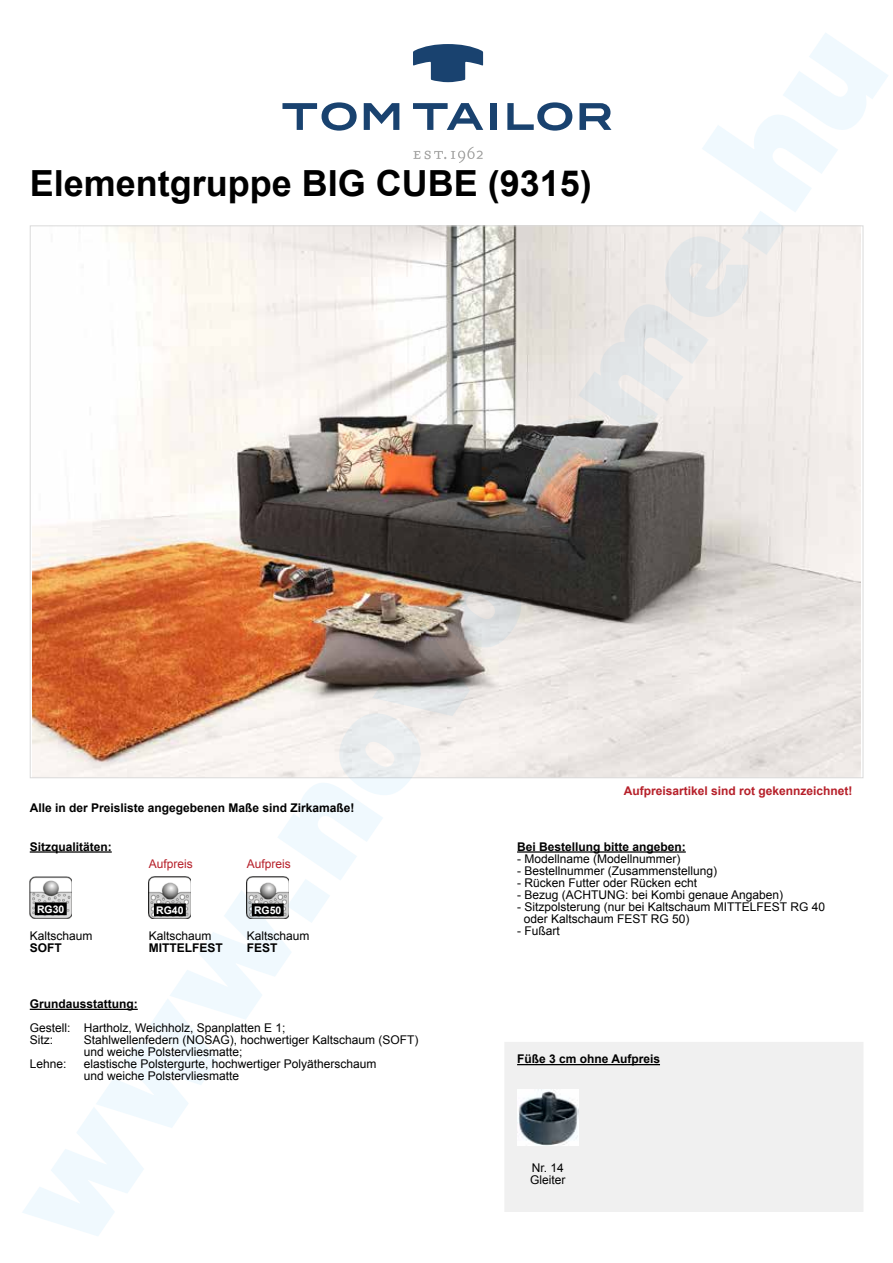
<style>
.page{position:relative;width:893px;height:1263px;background:#fff}
.page>*{position:absolute;margin:0;border:0;box-sizing:border-box;transform-origin:0 0}
.t1{font:700 36px "Arial";color:#000}
.t2{font:12px/12px "Arial";color:#000}
.t3{font:700 12px "Arial";color:#000}
.t4{font:700 12px "Arial";color:#b61f29}
.t5{font:12px "Arial";color:#b61f29}
.t6{font:700 10.5px "Arial";color:#fff}
</style>
<div class="page">
<img style="left:33px;top:227px;width:827px;height:549px">
<hr style="left:517px;top:851px;width:169px;height:2px;background:#000">
<hr style="left:30px;top:1009px;width:108px;height:1px;background:#000">
<img style="left:247px;top:876px;width:42px;height:42px">
<div style="left:252px;top:904px;width:31px;height:11px;background:#000"></div>
<div style="left:252px;top:903px;width:32px;height:13px;border:2px solid #000"></div>
<hr style="left:30px;top:851px;width:82px;height:2px;background:#000">
<img style="left:149px;top:876px;width:42px;height:42px">
<div style="left:155px;top:904px;width:30px;height:11px;background:#000"></div>
<div style="left:154px;top:903px;width:32px;height:13px;border:2px solid #000"></div>
<img style="left:30px;top:876px;width:42px;height:42px">
<div style="left:36px;top:903px;width:30px;height:11px;background:#000"></div>
<div style="left:35px;top:902px;width:32px;height:13px;border:2px solid #000"></div>
<div style="left:505px;top:1042px;width:358px;height:169px;background:#f0f0f0"></div>
<div style="left:504px;top:1042px;width:359px;height:170px;border:2px solid #f0f0f0"></div>
<hr style="left:517px;top:1064px;width:143px;height:1px;background:#000">
<img style="left:517px;top:1089px;width:61px;height:57px">
<svg style="left:413px;top:147px;width:70px;height:16px"></svg>
<svg style="left:579px;top:103px;width:32px;height:27px"></svg>
<svg style="left:282px;top:102px;width:75px;height:29px"></svg>
<svg style="left:507px;top:102px;width:65px;height:29px"></svg>
<svg style="left:413px;top:103px;width:70px;height:27px"></svg>
<div style="left:490px;top:103px;width:7px;height:27px;background:#19426f"></div>
<svg style="left:364px;top:103px;width:35px;height:27px"></svg>
<svg style="left:413px;top:44px;width:70px;height:38px"></svg>
<h1 class="t1" style="left:30px;top:160px;width:564px">Elementgruppe BIG CUBE (9315)</h1>
<p class="t3" style="left:30px;top:800px;width:326px">Alle in der Preisliste angegebenen Maße sind Zirkamaße!</p>
<p class="t4" style="left:624px;top:783px;width:230px">Aufpreisartikel sind rot gekennzeichnet!</p>
<p class="t3" style="left:30px;top:838px;width:84px">Sitzqualitäten:</p>
<p class="t6" style="left:37px;top:902px;width:29px">RG30</p>
<p class="t2" style="left:30px;top:930px;width:64px">Kaltschaum</p>
<p class="t3" style="left:30px;top:940px;width:34px">SOFT</p>
<p class="t5" style="left:149px;top:856px;width:46px">Aufpreis</p>
<p class="t6" style="left:156px;top:903px;width:29px">RG40</p>
<p class="t2" style="left:149px;top:930px;width:64px">Kaltschaum</p>
<p class="t3" style="left:149px;top:940px;width:76px">MITTELFEST</p>
<p class="t5" style="left:247px;top:856px;width:46px">Aufpreis</p>
<p class="t6" style="left:254px;top:903px;width:29px">RG50</p>
<p class="t2" style="left:247px;top:930px;width:64px">Kaltschaum</p>
<p class="t3" style="left:247px;top:940px;width:32px">FEST</p>
<p class="t3" style="left:30px;top:996px;width:110px">Grundausstattung:</p>
<p class="t2" style="left:30px;top:1022px;width:257px">Gestell: Hartholz, Weichholz, Spanplatten E 1;<br>Sitz:</p>
<p class="t2" style="left:84px;top:1034px;width:336px">Stahlwellenfedern (NOSAG), hochwertiger Kaltschaum (SOFT) und weiche Polstervliesmatte;</p>
<p class="t2" style="left:30px;top:1058px;width:38px">Lehne:</p>
<p class="t2" style="left:84px;top:1058px;width:294px">elastische Polstergurte, hochwertiger Polyätherschaum und weiche Polstervliesmatte</p>
<p class="t3" style="left:517px;top:838px;width:170px">Bei Bestellung bitte angeben:</p>
<p class="t2" style="left:517px;top:853px;width:165px">- Modellname (Modellnummer)</p>
<p class="t2" style="left:517px;top:865px;width:202px">- Bestellnummer (Zusammenstellung)</p>
<p class="t2" style="left:517px;top:877px;width:182px">- Rücken Futter oder Rücken echt</p>
<p class="t2" style="left:517px;top:889px;width:268px">- Bezug (ACHTUNG: bei Kombi genaue Angaben)</p>
<p class="t2" style="left:524px;top:901px;width:303px;text-indent:-7px">- Sitzpolsterung (nur bei Kaltschaum MITTELFEST RG 40 oder Kaltschaum FEST RG 50)</p>
<p class="t2" style="left:517px;top:925px;width:44px">- Fußart</p>
<p class="t3" style="left:517px;top:1051px;width:144px">Füße 3 cm ohne Aufpreis</p>
<p class="t2" style="left:530px;top:1162px;width:37px">Nr. 14<br>Gleiter</p>
</div>
